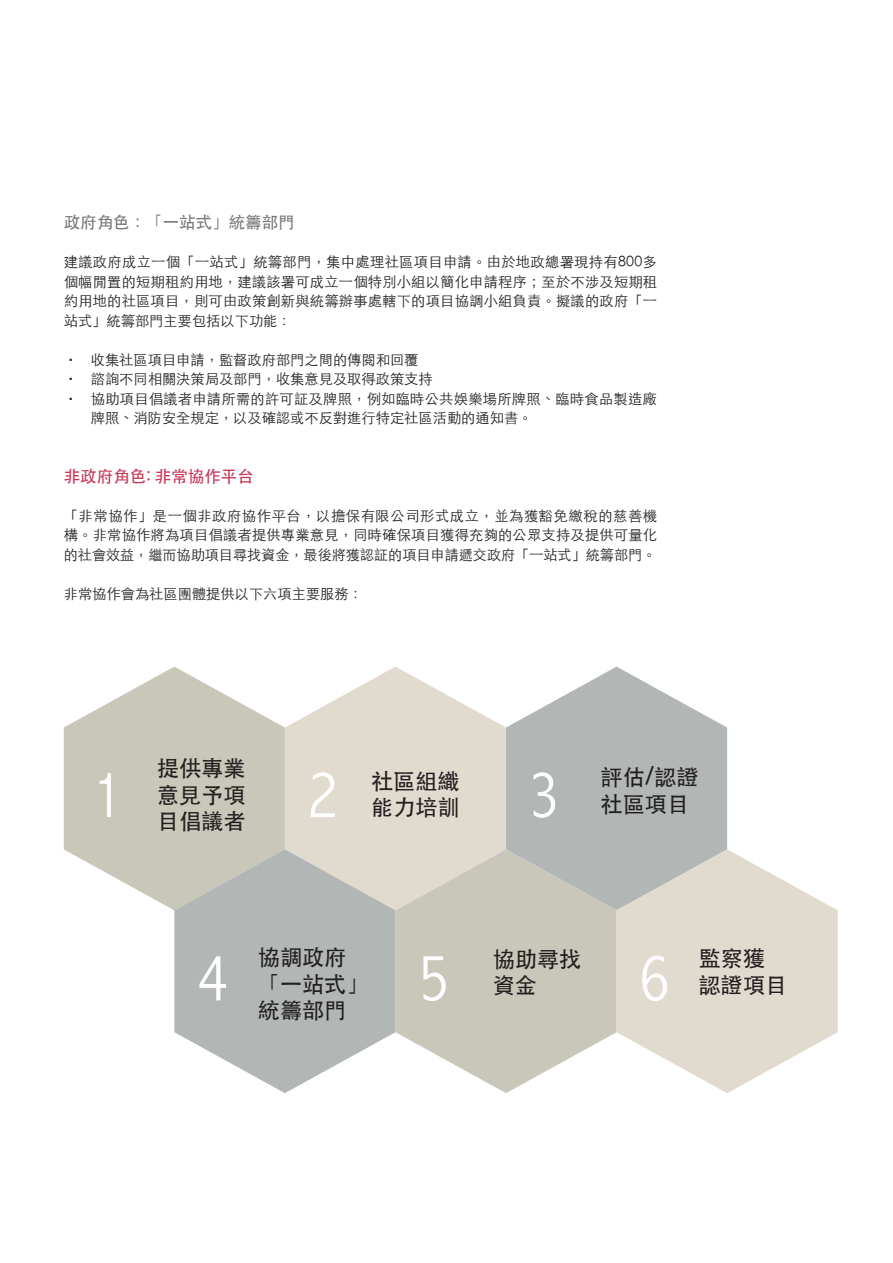
<style>
.page{position:relative;width:893px;height:1263px;background:#fff}
.page>*{position:absolute;margin:0;border:0;box-sizing:border-box;transform-origin:0 0}
.t1{font:300 condensed 67.65px "Abadi";color:#fff}
.t2{font:500 22.2px/26.5px "ST Heiti TC";color:#231f20}
.t3{font:500 16.5px "ST Heiti TC";color:#76787b}
.t4{font:500 16.5px "ST Heiti TC";color:#c83558}
.t5{font:300 14.25px/19.5px "ST Heiti TC";color:#231f20;text-align:justify}
.t6{font:300 14.25px "ST Heiti TC";letter-spacing:.02em;color:#231f20}
.s1{font-family:"Sim Hei";font-weight:400}
</style>
<div class="page">
<svg style="left:64px;top:666px;width:221px;height:244px;fill:#c9c7ba"></svg>
<svg style="left:285px;top:666px;width:221px;height:183px;fill:#e1dacf"></svg>
<svg style="left:506px;top:666px;width:221px;height:183px;fill:#b2b7b6"></svg>
<svg style="left:395px;top:849px;width:222px;height:244px;background:#cfcec3"></svg>
<svg style="left:617px;top:849px;width:221px;height:244px;fill:#e1dacf"></svg>
<svg style="left:174px;top:849px;width:221px;height:244px;background:#c0c3c1"></svg>
<p class="t3" style="left:64px;top:213px;width:232px">政府角色：「一站式」統籌部門</p>
<p class="t5" style="left:64px;top:251px;width:595px">建議政府成立一個「一站式」統籌部門，集中處理社區項目申請。由於地政總署現持有800多個幅閒置的短期租約用地，建議該署可成立一個特別小組以簡化申請程序；至於不涉及短期租約用地的社區項目，則可由政策創新與統籌辦事處轄下的項目協調小組負責。擬議的政府「一站式」統籌部門主要包括以下功能：</p>
<p class="t5" style="left:64px;top:348px;width:356px"><span class="s1">·</span> 收集社區項目申請，監督政府部門之間的傳閱和回覆</p>
<p class="t5" style="left:64px;top:368px;width:371px"><span class="s1">·</span> 諮詢不同相關決策局及部門，收集意見及取得政策支持</p>
<p class="t6" style="left:64px;top:386px;width:595px"><span class="s1">·</span> 協助項目倡議者申請所需的許可証及牌照，例如臨時公共娛樂場所牌照、臨時食品製造廠</p>
<p class="t5" style="left:91px;top:407px;width:443px">牌照、消防安全規定，以及確認或不反對進行特定社區活動的通知書。</p>
<p class="t4" style="left:64px;top:467px;width:192px">非政府角色: 非常協作平台</p>
<p class="t5" style="left:64px;top:504px;width:595px">「非常協作」是一個非政府協作平台，以擔保有限公司形式成立，並為獲豁免繳稅的慈善機構。非常協作將為項目倡議者提供專業意見，同時確保項目獲得充夠的公眾支持及提供可量化的社會效益，繼而協助項目尋找資金，最後將獲認証的項目申請遞交政府「一站式」統籌部門。</p>
<p class="t5" style="left:64px;top:582px;width:301px">非常協作會為社區團體提供以下六項主要服務：</p>
<h2 class="t2" style="left:157px;top:754px;width:90px;text-align:justify">提供專業意見予項目倡議者</h2>
<h2 class="t2" style="left:371px;top:767px;width:90px">社區組織能力培訓</h2>
<h2 class="t2" style="left:601px;top:764px;width:100px">評估/認證社區項目</h2>
<h1 class="t1" style="left:92px;top:755px;width:32px">1</h1>
<h1 class="t1" style="left:307px;top:755px;width:32px">2</h1>
<h1 class="t1" style="left:528px;top:755px;width:32px">3</h1>
<h2 class="t2" style="left:258px;top:943px;width:112px">協調政府「一站式」統籌部門</h2>
<h2 class="t2" style="left:493px;top:945px;width:90px">協助尋找資金</h2>
<h2 class="t2" style="left:699px;top:944px;width:90px">監察獲認證項目</h2>
<h1 class="t1" style="left:197px;top:939px;width:32px">4</h1>
<h1 class="t1" style="left:418px;top:939px;width:32px">5</h1>
<h1 class="t1" style="left:639px;top:939px;width:32px">6</h1>
</div>
